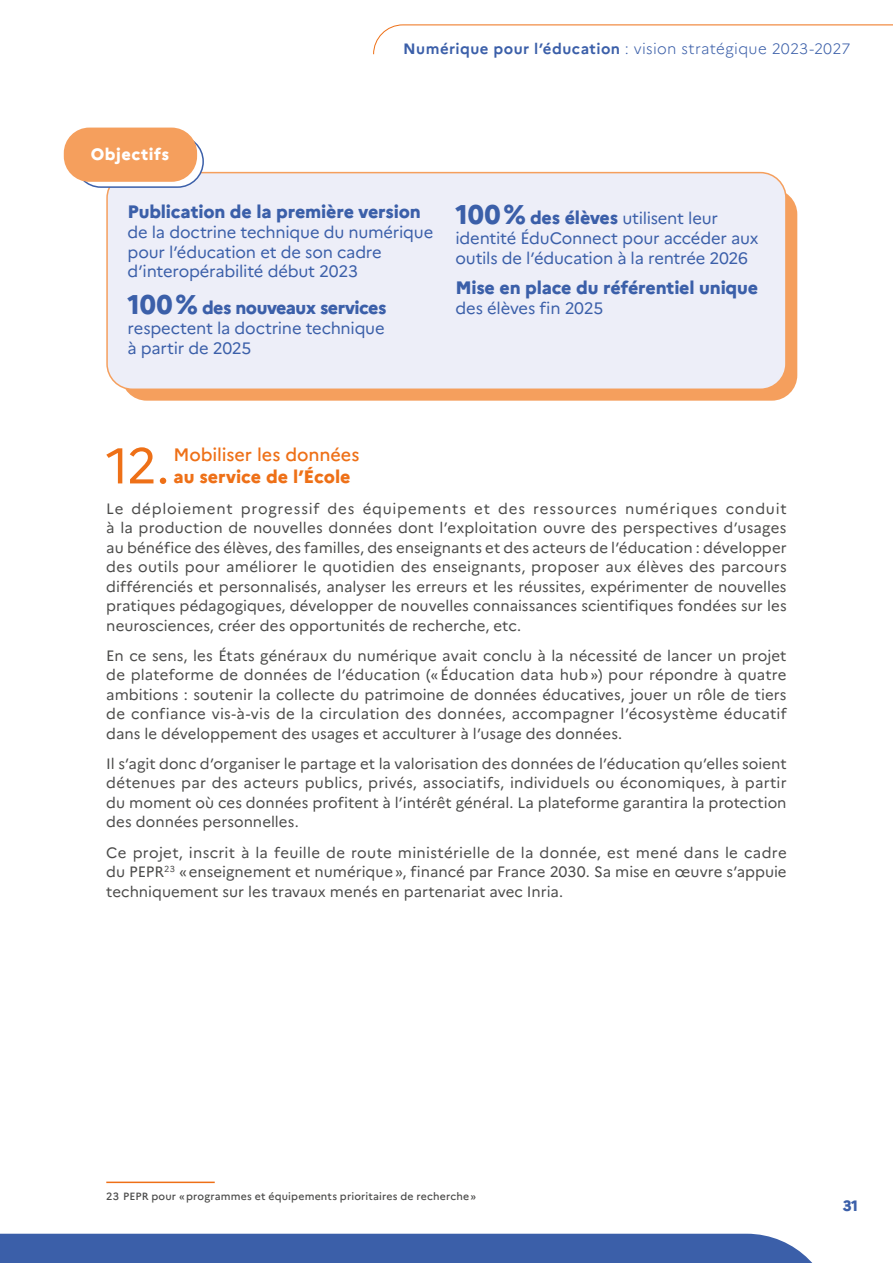
<style>
.page{position:relative;width:893px;height:1263px;background:#fff}
.page>*{position:absolute;margin:0;border:0;box-sizing:border-box;transform-origin:0 0}
.t1{font:50.1px "Marianne";color:#ee7017}
.t2{font:800 18px "Marianne";letter-spacing:-.01em;color:#3b5fa9}
.t3{font:800 18px "Marianne";letter-spacing:-.03em;color:#3b5fa9}
.t4{font:500 18px "Marianne";letter-spacing:-.005em;color:#ee7017}
.t5{font:800 18px "Marianne";color:#ee7017}
.t6{font:16.5px/19.8px "Marianne";letter-spacing:-.015em;color:#3b5fa9}
.t7{font:800 16.5px "Marianne";letter-spacing:.03em;color:#fff}
.t8{font:15px/19.5px "Marianne";color:#4b4b4a;text-align:justify}
.t9{font:300 15px "Marianne";letter-spacing:.02em;color:#3b5fa9}
.t10{font:800 15px "Marianne";color:#3b5fa9}
.t11{font:500 10.5px "Marianne";letter-spacing:.015em;color:#4b4b4a}
.s1{font-weight:700}
.s2{font-size:27px}
.s3{font-weight:800;font-size:27px}
.s4{font-weight:800;font-size:18px}
</style>
<div class="page">
<hr style="left:106px;top:1181px;width:109px;height:2px;background:#ee7017">
<div style="left:121px;top:189px;width:676px;height:212px;background:#f59f5d;border-radius:26px"></div>
<div style="left:107px;top:173px;width:679px;height:216px;background:#edeef8;border-radius:26px"></div>
<div style="left:106px;top:172px;width:681px;height:218px;border:2px solid #f59f5d;border-radius:26px"></div>
<div style="left:75px;top:136px;width:128px;height:51px;background:#fff;border-radius:26px"></div>
<div style="left:75px;top:135px;width:129px;height:53px;border:2px solid #3b5fa9;border-radius:26px"></div>
<div style="left:64px;top:128px;width:133px;height:54px;background:#f59f5d;border-radius:26px"></div>
<svg style="left:373px;top:24px;width:520px;height:31px"></svg>
<div style="left:0;top:1234px;width:813px;height:29px;background:#3b5fa9"></div>
<p class="t7" style="left:91px;top:144px;width:80px">Objectifs</p>
<p class="t9" style="left:403px;top:39px;width:449px"><span class="s1">Numérique pour l’éducation</span> : vision stratégique 2023-2027</p>
<p class="t2" style="left:128px;top:201px;width:295px">Publication de la première version</p>
<p class="t6" style="left:128px;top:222px;width:307px">de la doctrine technique du numérique pour l’éducation et de son cadre d’interopérabilité début 2023</p>
<p class="t3" style="left:128px;top:297px;width:260px"><span class="s2">100%</span> des nouveaux services</p>
<p class="t6" style="left:128px;top:318px;width:259px">respectent la doctrine technique à partir de 2025</p>
<p class="t6" style="left:455px;top:209px;width:305px"><span class="s3">100%</span> <span class="s4">des élèves</span> utilisent leur identité ÉduConnect pour accéder aux outils de l’éducation à la rentrée 2026</p>
<p class="t2" style="left:455px;top:277px;width:304px">Mise en place du référentiel unique</p>
<p class="t6" style="left:455px;top:298px;width:149px">des élèves fin 2025</p>
<h1 class="t1" style="left:106px;top:435px;width:65px">12.</h1>
<p class="t4" style="left:174px;top:443px;width:188px">Mobiliser les données</p>
<p class="t5" style="left:174px;top:466px;width:179px">au service de l’École</p>
<p class="t8" style="left:106px;top:498px;width:682px">Le déploiement progressif des équipements et des ressources numériques conduit à la production de nouvelles données dont l’exploitation ouvre des perspectives d’usages au bénéfice des élèves, des familles, des enseignants et des acteurs de l’éducation : développer des outils pour améliorer le quotidien des enseignants, proposer aux élèves des parcours différenciés et personnalisés, analyser les erreurs et les réussites, expérimenter de nouvelles pratiques pédagogiques, développer de nouvelles connaissances scientifiques fondées sur les neurosciences, créer des opportunités de recherche, etc.</p>
<p class="t8" style="left:106px;top:646px;width:682px">En ce sens, les États généraux du numérique avait conclu à la nécessité de lancer un projet de plateforme de données de l’éducation (« Éducation data hub») pour répondre à quatre ambitions : soutenir la collecte du patrimoine de données éducatives, jouer un rôle de tiers de confiance vis-à-vis de la circulation des données, accompagner l’écosystème éducatif dans le développement des usages et acculturer à l’usage des données.</p>
<p class="t8" style="left:106px;top:754px;width:682px">Il s’agit donc d’organiser le partage et la valorisation des données de l’éducation qu’elles soient détenues par des acteurs publics, privés, associatifs, individuels ou économiques, à partir du moment où ces données profitent à l’intérêt général. La plateforme garantira la protection des données personnelles.</p>
<p class="t8" style="left:106px;top:842px;width:682px">Ce projet, inscrit à la feuille de route ministérielle de la donnée, est mené dans le cadre du PEPR<sup>23</sup> «enseignement et numérique», financé par France 2030. Sa mise en œuvre s’appuie techniquement sur les travaux menés en partenariat avec Inria.</p>
<p class="t11" style="left:106px;top:1190px;width:372px">23 PEPR pour «programmes et équipements prioritaires de recherche»</p>
<p class="t10" style="left:843px;top:1197px;width:17px">31</p>
</div>
